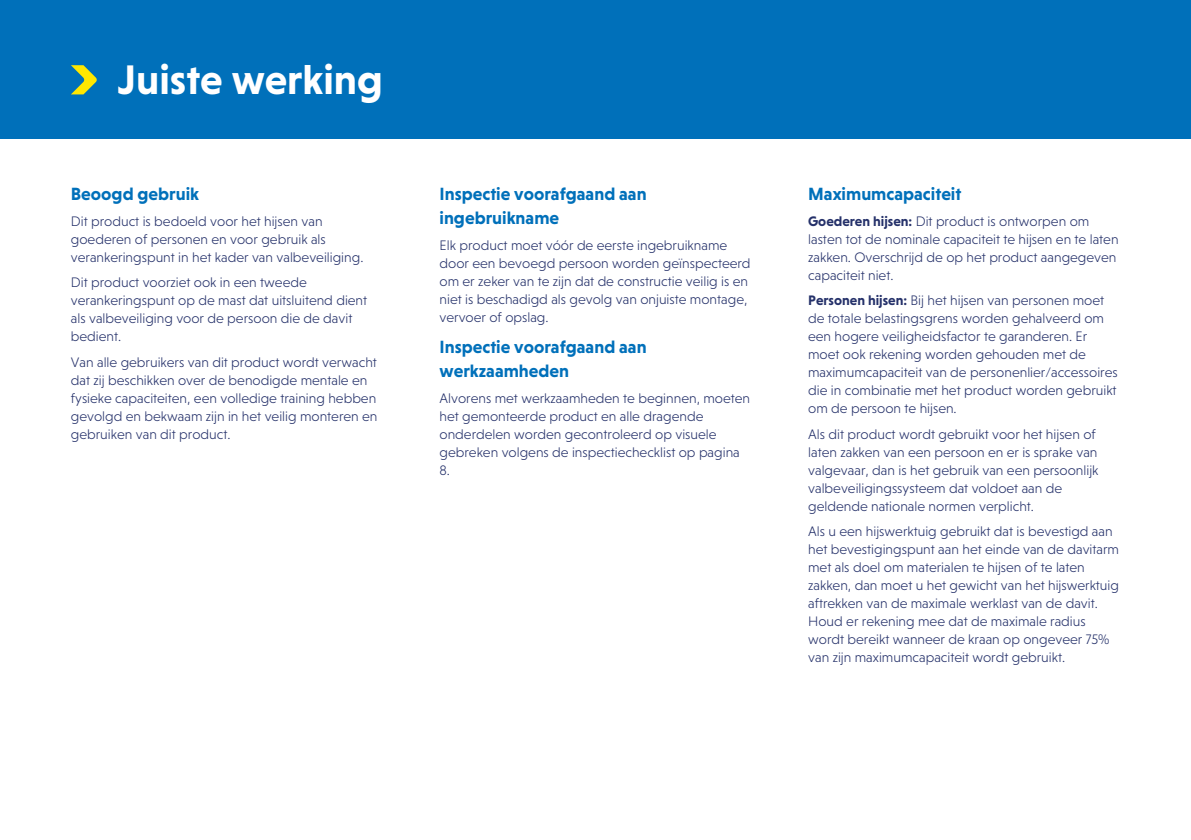
<style>
.page{position:relative;width:1191px;height:840px;background:#fff}
.page>*{position:absolute;margin:0;border:0;box-sizing:border-box;transform-origin:0 0}
.t1{font:700 42px "Niveau Grotesk";color:#fff}
.t2{font:700 18px/24px "Niveau Grotesk";color:#0070ba}
.t3{font:300 14px/18px "Niveau Grotesk";color:#25316a}
.s1{font-weight:700}
</style>
<div class="page">
<div style="left:0;top:0;width:1191px;height:138px;background:#0070ba"></div>
<svg style="left:71px;top:65px;width:26px;height:29px"></svg>
<h1 class="t1" style="left:117px;top:55px;width:267px">Juiste werking</h1>
<p class="t2" style="left:71px;top:182px;width:130px">Beoogd gebruik</p>
<p class="t3" style="left:71px;top:212px;width:294px">Dit product is bedoeld voor het hijsen van goederen of personen en voor gebruik als verankeringspunt in het kader van valbeveiliging.</p>
<p class="t3" style="left:71px;top:273px;width:298px">Dit product voorziet ook in een tweede verankeringspunt op de mast dat uitsluitend dient als valbeveiliging voor de persoon die de davit bedient.</p>
<p class="t3" style="left:71px;top:352px;width:308px">Van alle gebruikers van dit product wordt verwacht dat zij beschikken over de benodigde mentale en fysieke capaciteiten, een volledige training hebben gevolgd en bekwaam zijn in het veilig monteren en gebruiken van dit product.</p>
<p class="t2" style="left:439px;top:182px;width:209px">Inspectie voorafgaand aan ingebruikname</p>
<p class="t3" style="left:439px;top:236px;width:312px">Elk product moet vóór de eerste ingebruikname door een bevoegd persoon worden geïnspecteerd om er zeker van te zijn dat de constructie veilig is en niet is beschadigd als gevolg van onjuiste montage, vervoer of opslag.</p>
<p class="t2" style="left:439px;top:334px;width:209px">Inspectie voorafgaand aan werkzaamheden</p>
<p class="t3" style="left:439px;top:388px;width:312px">Alvorens met werkzaamheden te beginnen, moeten het gemonteerde product en alle dragende onderdelen worden gecontroleerd op visuele gebreken volgens de inspectiechecklist op pagina 8.</p>
<p class="t2" style="left:808px;top:182px;width:155px">Maximumcapaciteit</p>
<p class="t3" style="left:808px;top:212px;width:312px"><span class="s1">Goederen hijsen:</span> Dit product is ontworpen om lasten tot de nominale capaciteit te hijsen en te laten zakken. Overschrijd de op het product aangegeven capaciteit niet.</p>
<p class="t3" style="left:808px;top:291px;width:311px"><span class="s1">Personen hijsen:</span> Bij het hijsen van personen moet de totale belastingsgrens worden gehalveerd om een hogere veiligheidsfactor te garanderen. Er moet ook rekening worden gehouden met de maximumcapaciteit van de personenlier/accessoires die in combinatie met het product worden gebruikt om de persoon te hijsen.</p>
<p class="t3" style="left:808px;top:424px;width:292px">Als dit product wordt gebruikt voor het hijsen of laten zakken van een persoon en er is sprake van valgevaar, dan is het gebruik van een persoonlijk valbeveiligingssysteem dat voldoet aan de geldende nationale normen verplicht.</p>
<p class="t3" style="left:808px;top:522px;width:312px">Als u een hijswerktuig gebruikt dat is bevestigd aan het bevestigingspunt aan het einde van de davitarm met als doel om materialen te hijsen of te laten zakken, dan moet u het gewicht van het hijswerktuig aftrekken van de maximale werklast van de davit.<br>Houd er rekening mee dat de maximale radius wordt bereikt wanneer de kraan op ongeveer 75% van zijn maximumcapaciteit wordt gebruikt.</p>
</div>
